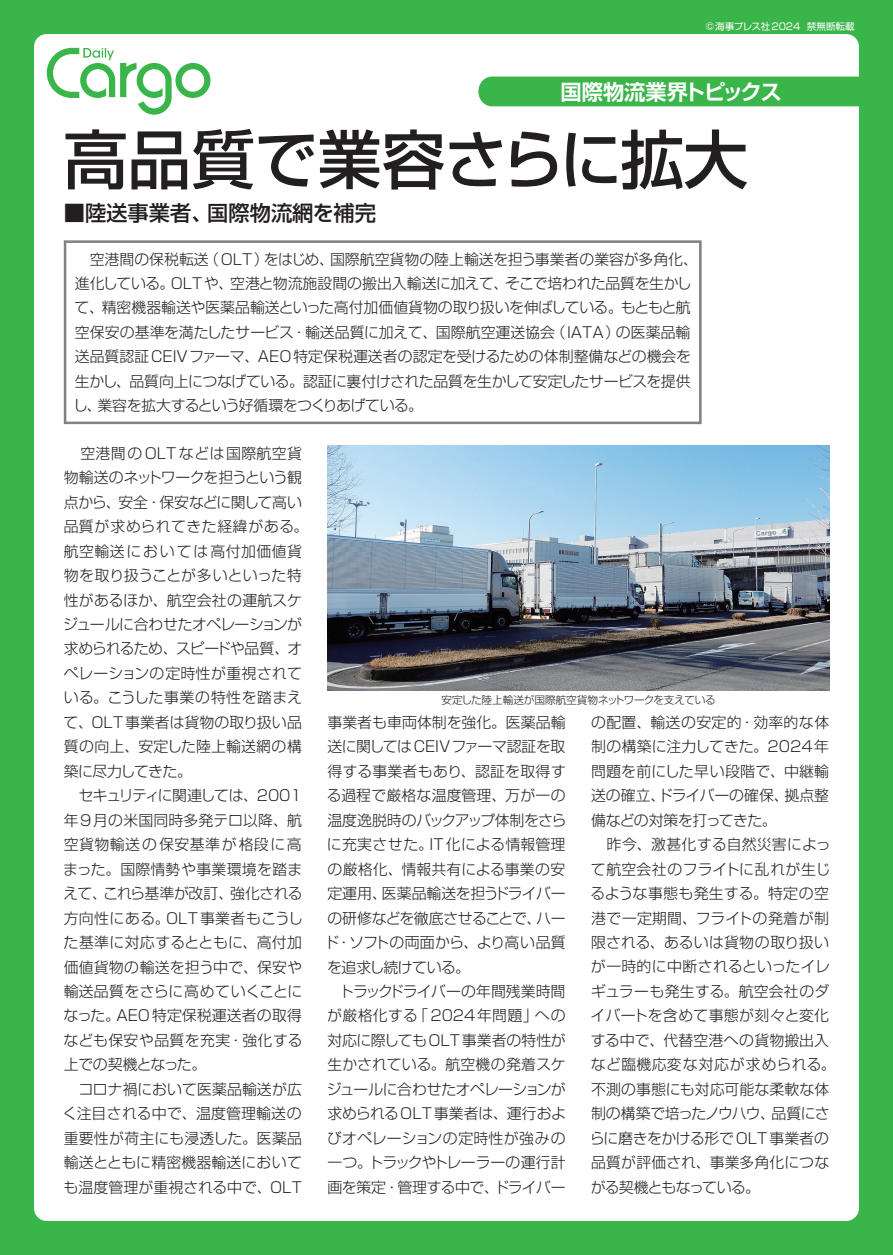
<style>
.page{position:relative;width:893px;height:1255px;background:#fff}
.page>*{position:absolute;margin:0;border:0;box-sizing:border-box;transform-origin:0 0}
.t1{font:500 63.75px "Shin Go Pro";letter-spacing:-.01em;color:#231f20}
.t2{font:500 21.3px "Shin Go Pro";color:#231f20}
.t3{font:700 21.3px "Shin Go Pro De";letter-spacing:-.02em;color:#fff}
.t4{font:300 14.85px/24.5px "Shin Go Pro";color:#231f20}
.t5{font:300 10.65px "Shin Go Pro";letter-spacing:-.02em;color:#231f20}
.t6{font:9.6px "Shin Go Pro";color:#fff}
</style>
<div class="page">
<div style="left:0;top:0;width:893px;height:1254px;background:#3ab54a"></div>
<div style="left:34px;top:34px;width:825px;height:1186px;background:#fff;border-radius:13px"></div>
<svg style="left:47px;top:48px;width:163px;height:67px"></svg>
<div style="left:478px;top:77px;width:381px;height:29px;background:#3ab54a"></div>
<div style="left:64px;top:240px;width:638px;height:184px;border:3px solid #808285"></div>
<img style="left:327px;top:445px;width:502px;height:245px">
<p class="t6" style="left:706px;top:18px;width:151px">©海事プレス社2024 禁無断転載</p>
<h2 class="t3" style="left:560px;top:74px;width:223px">国際物流業界トピックス</h2>
<h1 class="t1" style="left:64px;top:107px;width:685px">高品質で業容さらに拡大</h1>
<h2 class="t2" style="left:64px;top:195px;width:314px">■陸送事業者、国際物流網を補完</h2>
<p class="t4" style="left:73px;top:245px;width:626px">　空港間の保税転送（OLT）をはじめ、国際航空貨物の陸上輸送を担う事業者の業容が多角化、進化している。OLTや、空港と物流施設間の搬出入輸送に加えて、そこで培われた品質を生かして、精密機器輸送や医薬品輸送といった高付加価値貨物の取り扱いを伸ばしている。もともと航空保安の基準を満たしたサービス・輸送品質に加えて、国際航空運送協会（IATA）の医薬品輸送品質認証 CEIVファーマ、AEO特定保税運送者の認定を受けるための体制整備などの機会を生かし、品質向上につなげている。認証に裏付けされた品質を生かして安定したサービスを提供し、業容を拡大するという好循環をつくりあげている。</p>
<p class="t4" style="left:63px;top:439px;width:247px">　空港間の OLTなどは国際航空貨物輸送のネットワークを担うという観点から、安全・保安などに関して高い品質が求められてきた経緯がある。航空輸送においては高付加価値貨物を取り扱うことが多いといった特性があるほか、航空会社の運航スケジュールに合わせたオペレーションが求められるため、スピードや品質、オペレーションの定時性が重視されている。こうした事業の特性を踏まえて、OLT事業者は貨物の取り扱い品質の向上、安定した陸上輸送網の構築に尽力してきた。<br>　セキュリティに関連しては、2001年9月の米国同時多発テロ以降、航空貨物輸送の保安基準が格段に高まった。国際情勢や事業環境を踏まえて、これら基準が改訂、強化される方向性にある。OLT事業者もこうした基準に対応するとともに、高付加価値貨物の輸送を担う中で、保安や輸送品質をさらに高めていくことになった。AEO特定保税運送者の取得なども保安や品質を充実・強化する上での契機となった。<br>　コロナ禍において医薬品輸送が広く注目される中で、温度管理輸送の重要性が荷主にも浸透した。医薬品輸送とともに精密機器輸送においても温度管理が重視される中で、OLT</p>
<p class="t5" style="left:441px;top:691px;width:276px">安定した陸上輸送が国際航空貨物ネットワークを支えている</p>
<p class="t4" style="left:324px;top:708px;width:244px">事業者も車両体制を強化。医薬品輸送に関してはCEIVファーマ認証を取得する事業者もあり、認証を取得する過程で厳格な温度管理、万が一の温度逸脱時のバックアップ体制をさらに充実させた。IT化による情報管理の厳格化、情報共有による事業の安定運用、医薬品輸送を担うドライバーの研修などを徹底させることで、ハード・ソフトの両面から、より高い品質を追求し続けている。<br>　トラックドライバーの年間残業時間が厳格化する「 2024年問題」への対応に際してもOLT事業者の特性が生かされている。航空機の発着スケジュールに合わせたオペレーションが求められるOLT事業者は、運行およびオペレーションの定時性が強みの一つ。トラックやトレーラーの運行計画を策定・管理する中で、ドライバー</p>
<p class="t4" style="left:590px;top:708px;width:247px">の配置、輸送の安定的・効率的な体制の構築に注力してきた。2024年問題を前にした早い段階で、中継輸送の確立、ドライバーの確保、拠点整備などの対策を打ってきた。<br>　昨今、激甚化する自然災害によって航空会社のフライトに乱れが生じるような事態も発生する。特定の空港で一定期間、フライトの発着が制限される、あるいは貨物の取り扱いが一時的に中断されるといったイレギュラーも発生する。航空会社のダイバートを含めて事態が刻々と変化する中で、代替空港への貨物搬出入など臨機応変な対応が求められる。不測の事態にも対応可能な柔軟な体制の構築で培ったノウハウ、品質にさらに磨きをかける形でOLT事業者の品質が評価され、事業多角化につながる契機ともなっている。</p>
</div>
